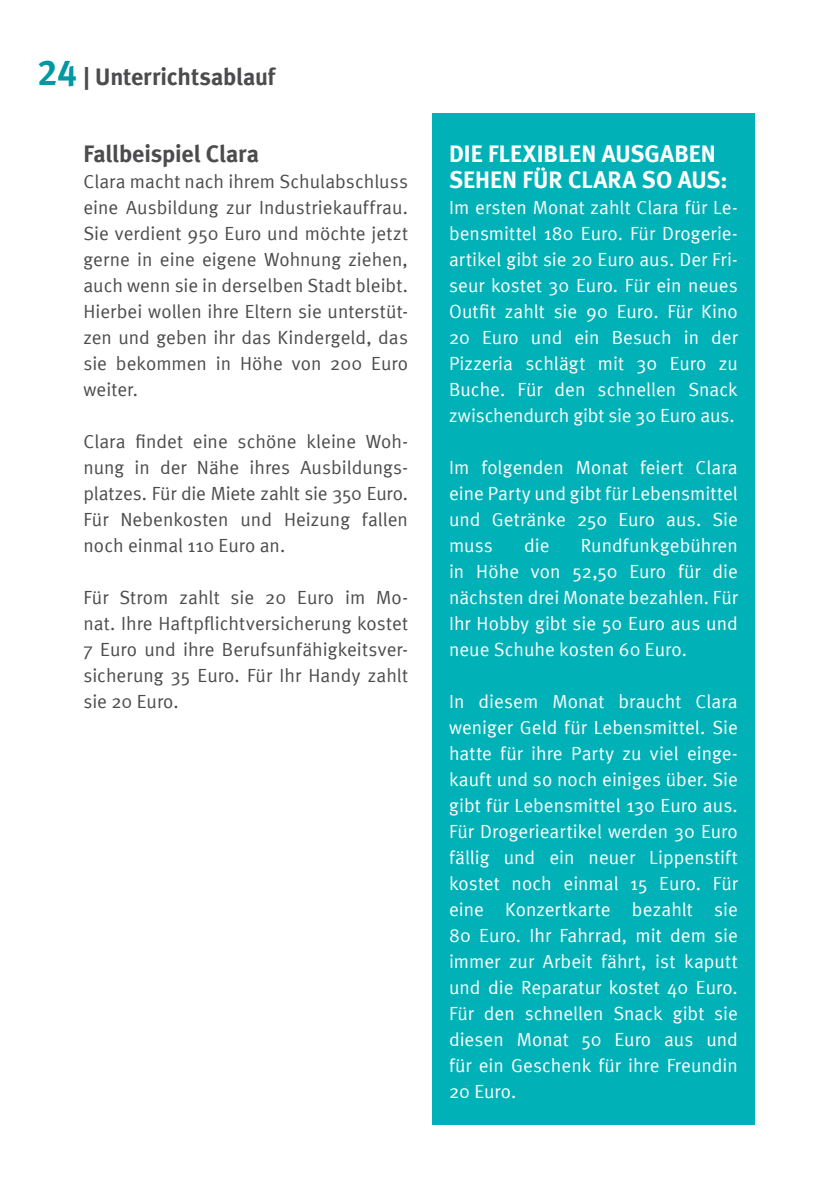
<style>
.page{position:relative;width:840px;height:1191px;background:#fff}
.page>*{position:absolute;margin:0;border:0;box-sizing:border-box;transform-origin:0 0}
.t1{font:700 24px/26px "Meta";color:#fff}
.t2{font:700 24px "Meta";letter-spacing:-.005em;color:#4c4c4e}
.t3{font:19px/26px "Meta Normal";color:#fff;text-align:justify}
.t4{font:19px/26px "Meta Normal";letter-spacing:.005em;color:#4c4c4e;text-align:justify}
.s1{font-family:"Meta Plus Bold Caps";font-weight:400;font-size:36px;color:#0098a1}
</style>
<div class="page">
<div style="left:432px;top:113px;width:322px;height:1011px;background:#00b1b7"></div>
<p class="t2" style="left:38px;top:62px;width:239px"><span class="s1">24</span> | Unterrichtsablauf</p>
<p class="t2" style="left:83px;top:139px;width:177px">Fallbeispiel Clara</p>
<p class="t4" style="left:83px;top:168px;width:326px">Clara macht nach ihrem Schulabschluss eine Ausbildung zur Industriekauffrau.<br>Sie verdient 950 Euro und möchte jetzt gerne in eine eigene Wohnung ziehen, auch wenn sie in derselben Stadt bleibt.<br>Hierbei wollen ihre Eltern sie unterstüt&shy;zen und geben ihr das Kindergeld, das sie bekommen in Höhe von 200 Euro weiter.</p>
<p class="t4" style="left:83px;top:428px;width:326px">Clara findet eine schöne kleine Woh&shy;nung in der Nähe ihres Ausbildungs&shy;platzes. Für die Miete zahlt sie 350 Euro.<br>Für Nebenkosten und Heizung fallen noch einmal 110 Euro an.</p>
<p class="t4" style="left:83px;top:584px;width:326px">Für Strom zahlt sie 20 Euro im Mo&shy;nat. Ihre Haftpflichtversicherung kostet 7 Euro und ihre Berufsunfähigkeitsver&shy;sicherung 35 Euro. Für Ihr Handy zahlt sie 20 Euro.</p>
<p class="t1" style="left:449px;top:140px;width:280px">DIE FLEXIBLEN AUSGABEN<br>SEHEN FÜR CLARA SO AUS:</p>
<p class="t3" style="left:449px;top:194px;width:290px">Im ersten Monat zahlt Clara für Le&shy;bensmittel 180 Euro. Für Drogerie&shy;artikel gibt sie 20 Euro aus. Der Fri&shy;seur kostet 30 Euro. Für ein neues Outfit zahlt sie 90 Euro. Für Kino 20 Euro und ein Besuch in der Pizzeria schlägt mit 30 Euro zu Buche. Für den schnellen Snack zwischendurch gibt sie 30 Euro aus.</p>
<p class="t3" style="left:449px;top:454px;width:290px">Im folgenden Monat feiert Clara eine Party und gibt für Lebensmittel und Getränke 250 Euro aus. Sie muss</p>
<p class="t3" style="left:449px;top:532px;width:290px;text-indent:132px">Rundfunkgebühren in Höhe von 52,50 Euro für die nächsten drei Monate bezahlen. Für Ihr Hobby gibt sie 50 Euro aus und neue Schuhe kosten 60 Euro.</p>
<p class="t3" style="left:449px;top:688px;width:290px">In diesem Monat braucht Clara weniger Geld für Lebensmittel. Sie hatte für ihre Party zu viel einge&shy;kauft und so noch einiges über. Sie gibt für Lebensmittel 130 Euro aus.<br>Für Drogerieartikel werden 30 Euro fällig und ein neuer Lippenstift kostet noch einmal 15 Euro. Für eine Konzertkarte bezahlt sie 80 Euro. Ihr Fahrrad, mit dem sie immer zur Arbeit fährt, ist kaputt und die Reparatur kostet 40 Euro.<br>Für den schnellen Snack gibt sie diesen Monat 50 Euro aus und für ein Geschenk für ihre Freundin 20 Euro.</p>
<p class="t3" style="left:524px;top:532px;width:27px">die</p>
</div>
